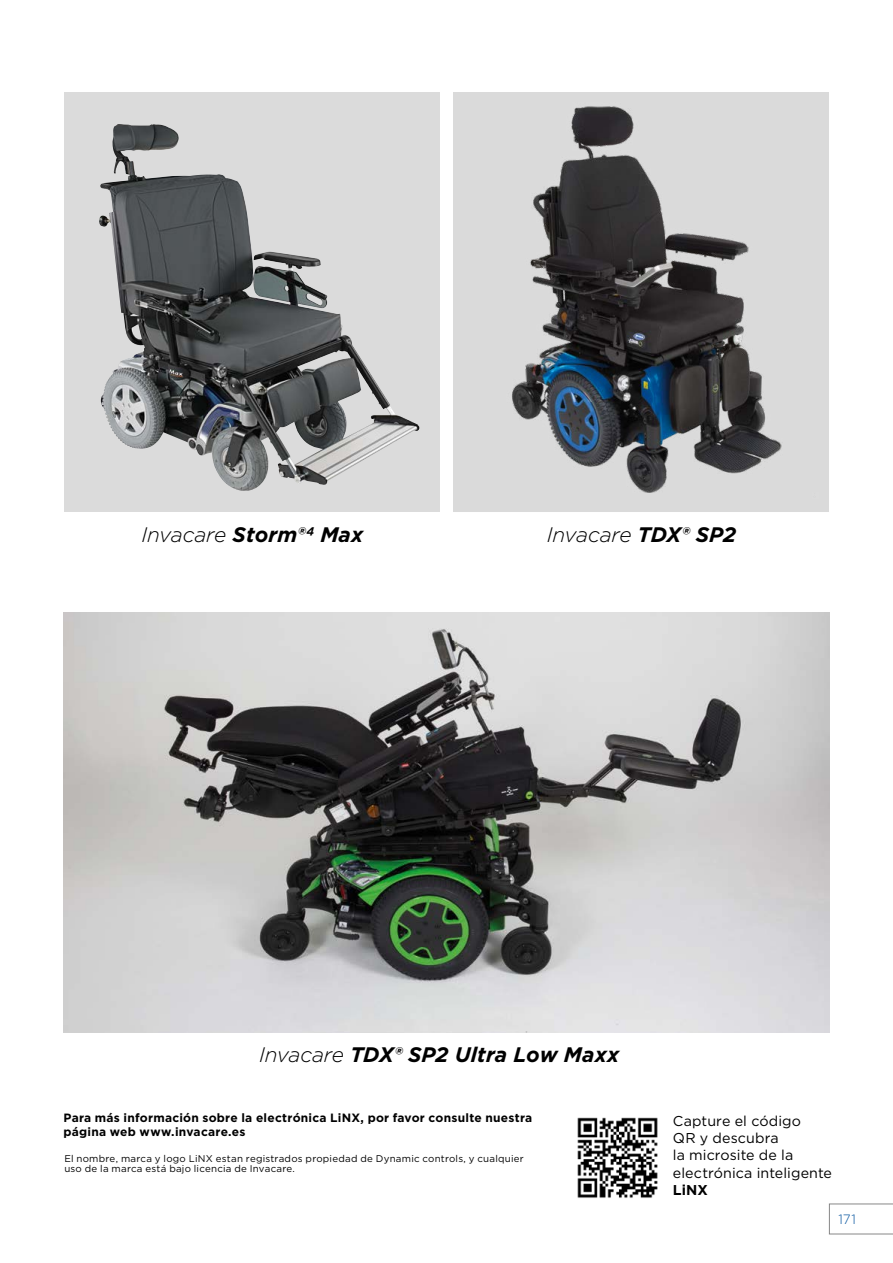
<style>
.page{position:relative;width:893px;height:1263px;background:#fff}
.page>*{position:absolute;margin:0;border:0;box-sizing:border-box;transform-origin:0 0}
.t1{font:italic 700 21px "Gotham";color:#000}
.t2{font:italic 300 21px "Gotham";letter-spacing:-.01em;color:#000}
.t3{font:14.25px/17.2px "Gotham";letter-spacing:.005em;color:#000}
.t4{font:700 14.25px "Gotham";color:#000}
.t5{font:300 13.5px "Gotham";color:#0755a0}
.t6{font:700 12px/14.4px "Gotham";letter-spacing:.02em;color:#000}
.t7{font:9.75px/10.5px "Gotham";letter-spacing:.025em;color:#000}
.s1{font-weight:300}
.s2{font-weight:700}
</style>
<div class="page">
<img style="left:454px;top:92px;width:375px;height:420px">
<svg style="left:64px;top:92px;width:376px;height:420px;background:#abacac"></svg>
<img style="left:99px;top:124px;width:46px;height:297px">
<img style="left:64px;top:612px;width:765px;height:421px">
<img style="left:577px;top:1117px;width:81px;height:81px">
<svg style="left:829px;top:1204px;width:64px;height:30px"></svg>
<h1 class="t1" style="left:141px;top:520px;width:223px"><span class="s1">Invacare</span> Storm®4 Max</h1>
<h1 class="t2" style="left:547px;top:521px;width:191px">Invacare <span class="s2">TDX® SP2</span></h1>
<h1 class="t1" style="left:259px;top:1041px;width:362px"><span class="s1">Invacare</span> TDX® SP2 Ultra Low Maxx</h1>
<p class="t6" style="left:64px;top:1110px;width:470px">Para más información sobre la electrónica LiNX, por favor consulte nuestra página web www.invacare.es</p>
<p class="t7" style="left:64px;top:1153px;width:461px">El nombre, marca y logo LiNX estan registrados propiedad de Dynamic controls, y cualquier uso de la marca está bajo licencia de Invacare.</p>
<h2 class="t3" style="left:673px;top:1112px;width:161px">Capture el código<br>QR y descubra<br>la microsite de la electrónica inteligente</h2>
<h2 class="t4" style="left:673px;top:1180px;width:37px">LiNX</h2>
<h3 class="t5" style="left:838px;top:1211px;width:19px">171</h3>
</div>
